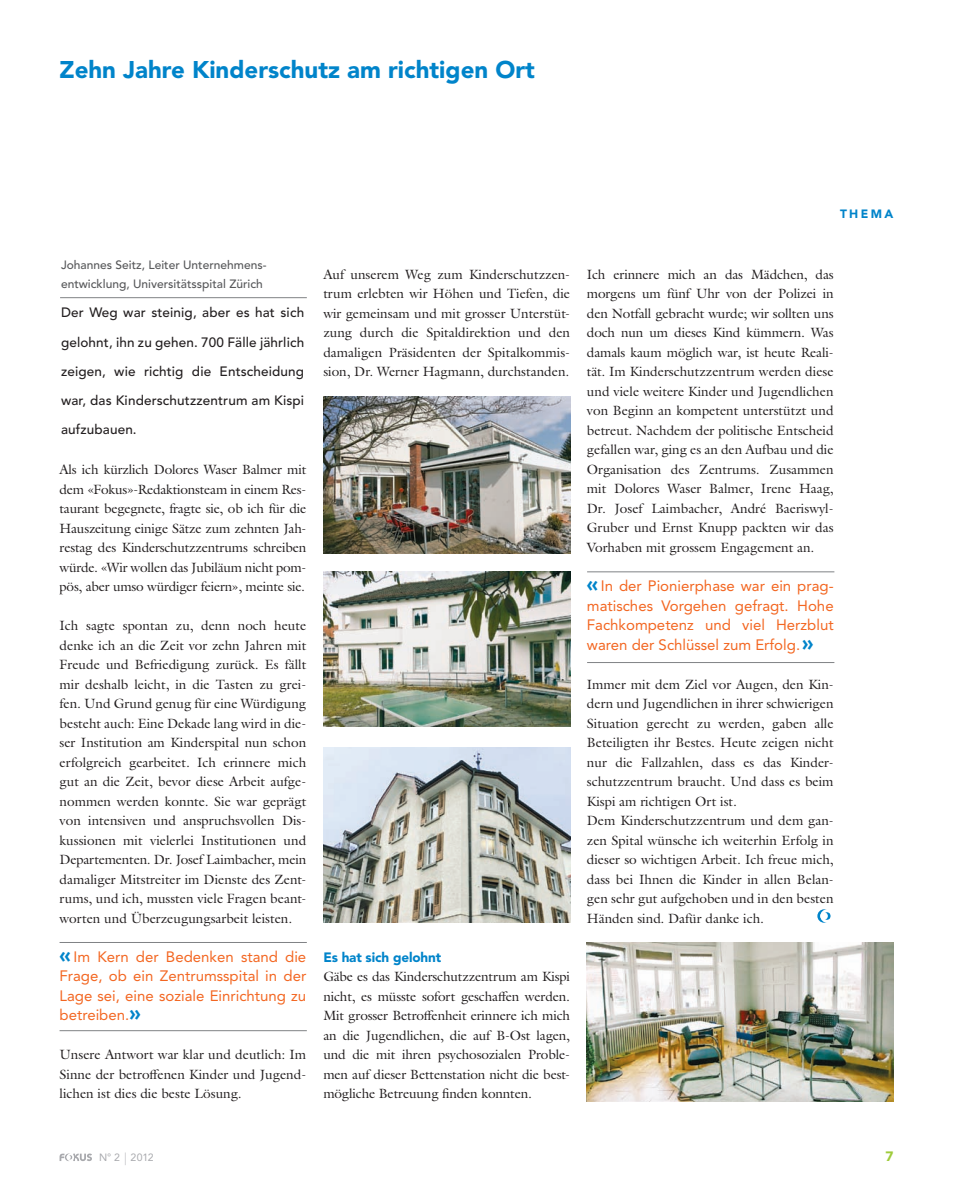
<style>
.page{position:relative;width:953px;height:1191px;background:#fff}
.page>*{position:absolute;margin:0;border:0;box-sizing:border-box;transform-origin:0 0}
.t1{font:900 24px "Avenir LT Std";color:#0084ca}
.t2{font:15px/19.5px "Avenir LT Std";color:#f36621;text-align:justify}
.t3{font:13.5px/19.5px "Galliard Pro";color:#231f20;text-align:justify}
.t4{font:500 13.5px/29.2px "Avenir LT Std";letter-spacing:.01em;color:#231f20;text-align:justify}
.t5{font:900 13.5px "Avenir LT Std";letter-spacing:-.01em;color:#0084ca}
.t6{font:900 13.5px "Avenir LT Std";color:#9ecb3a}
.t7{font:500 12px/19.5px "Avenir LT Std";color:#57585a}
.t8{font:900 12px "Avenir LT Std";letter-spacing:.2em;color:#0084ca}
.t9{font:10.5px "Avenir LT Std";color:#a8a9ad}
.s1{font-weight:900;font-size:21px;color:#0084ca}
.s2{font-weight:300;font-size:12.6px}
</style>
<div class="page">
<svg style="left:60px;top:1153px;width:32px;height:8px"></svg>
<svg style="left:817px;top:909px;width:14px;height:13px"></svg>
<hr style="left:60px;top:297px;width:247px;height:1px;background:#808285">
<hr style="left:60px;top:942px;width:247px;height:1px;background:#808285">
<hr style="left:60px;top:1030px;width:247px;height:1px;background:#808285">
<hr style="left:587px;top:571px;width:247px;height:1px;background:#808285">
<hr style="left:587px;top:662px;width:247px;height:1px;background:#808285">
<img style="left:323px;top:747px;width:247px;height:175px">
<img style="left:323px;top:571px;width:247px;height:155px">
<img style="left:323px;top:396px;width:247px;height:157px">
<img style="left:587px;top:942px;width:306px;height:159px">
<h1 class="t1" style="left:60px;top:55px;width:477px">Zehn Jahre Kinderschutz am richtigen Ort</h1>
<p class="t8" style="left:840px;top:206px;width:55px">THEMA</p>
<p class="t7" style="left:61px;top:255px;width:207px">Johannes Seitz, Leiter Unternehmens&shy;entwicklung, Universitätsspital Zürich</p>
<p class="t4" style="left:61px;top:298px;width:245px">Der Weg war steinig, aber es hat sich gelohnt, ihn zu gehen. 700 Fälle jährlich zeigen, wie richtig die Entscheidung war, das Kinderschutzzentrum am Kispi aufzubauen.</p>
<p class="t3" style="left:60px;top:459px;width:248px;text-align:left">Als ich kürzlich Dolores Waser Balmer mit dem «Fokus»-Redaktionsteam in einem Res&shy;taurant begegnete, fragte sie, ob ich für die Hauszeitung einige Sätze zum zehnten Jah&shy;restag des Kinderschutzzentrums schreiben würde. «Wir wollen das Jubiläum nicht pom&shy;pös, aber umso würdiger feiern», meinte sie.</p>
<p class="t3" style="left:60px;top:615px;width:248px">Ich sagte spontan zu, denn noch heute denke ich an die Zeit vor zehn Jahren mit Freude und Befriedigung zurück. Es fällt mir deshalb leicht, in die Tasten zu grei&shy;fen. Und Grund genug für eine Würdigung besteht auch: Eine Dekade lang wird in die&shy;ser Institution am Kinderspital nun schon erfolgreich gearbeitet. Ich erinnere mich gut an die Zeit, bevor diese Arbeit aufge&shy;nommen werden konnte. Sie war geprägt von intensiven und anspruchsvollen Dis&shy;kussionen mit vielerlei Institutionen und Departementen. Dr. Josef Laimbacher, mein damaliger Mitstreiter im Dienste des Zent&shy;rums, und ich, mussten viele Fragen beant&shy;worten und Überzeugungsarbeit leisten.</p>
<p class="t2" style="left:60px;top:947px;width:248px"><span class="s1">«</span> Im Kern der Bedenken stand die Frage, ob ein Zentrumsspital in der Lage sei, eine soziale Einrichtung zu betreiben.<span class="s1">»</span></p>
<p class="t3" style="left:60px;top:1044px;width:248px">Unsere Antwort war klar und deutlich: Im Sinne der betroffenen Kinder und Jugend&shy;lichen ist dies die beste Lösung.</p>
<p class="t3" style="left:323px;top:264px;width:248px">Auf unserem Weg zum Kinderschutzzen&shy;trum erlebten wir Höhen und Tiefen, die wir gemeinsam und mit grosser Unterstüt&shy;zung durch die Spitaldirektion und den damaligen Präsidenten der Spitalkommis&shy;sion, Dr. Werner Hagmann, durchstanden.</p>
<p class="t5" style="left:323px;top:948px;width:119px">Es hat sich gelohnt</p>
<p class="t3" style="left:323px;top:966px;width:248px">Gäbe es das Kinderschutzzentrum am Kispi nicht, es müsste sofort geschaffen werden.<br>Mit grosser Betroffenheit erinnere ich mich an die Jugendlichen, die auf B-Ost lagen, und die mit ihren psychosozialen Proble&shy;men auf dieser Bettenstation nicht die best&shy;mögliche Betreuung finden konnten.</p>
<p class="t3" style="left:587px;top:264px;width:248px;text-align:left">Ich erinnere mich an das Mädchen, das morgens um fünf Uhr von der Polizei in den Notfall gebracht wurde; wir sollten uns doch nun um dieses Kind kümmern. Was damals kaum möglich war, ist heute Reali&shy;tät. Im Kinderschutzzentrum werden diese und viele weitere Kinder und Jugendlichen von Beginn an kompetent unterstützt und betreut. Nachdem der politische Entscheid gefallen war, ging es an den Aufbau und die Organisation des Zentrums. Zusammen mit Dolores Waser Balmer, Irene Haag, Dr. Josef Laimbacher, André Baeriswyl-Gruber und Ernst Knupp packten wir das Vorhaben mit grossem Engagement an.</p>
<p class="t2" style="left:587px;top:576px;width:248px"><span class="s1">«</span> In der Pionierphase war ein prag&shy;matisches Vorgehen gefragt. Hohe Fachkompetenz und viel Herzblut waren der Schlüssel zum Erfolg.<span class="s1">»</span></p>
<p class="t3" style="left:587px;top:674px;width:248px;text-align:left">Immer mit dem Ziel vor Augen, den Kin&shy;dern und Jugendlichen in ihrer schwierigen Situation gerecht zu werden, gaben alle Beteiligten ihr Bestes. Heute zeigen nicht nur die Fallzahlen, dass es das Kinder&shy;schutzzentrum braucht. Und dass es beim Kispi am richtigen Ort ist.<br>Dem Kinderschutzzentrum und dem gan&shy;zen Spital wünsche ich weiterhin Erfolg in dieser so wichtigen Arbeit. Ich freue mich, dass bei Ihnen die Kinder in allen Belan&shy;gen sehr gut aufgehoben und in den besten Händen sind. Dafür danke ich.</p>
<p class="t9" style="left:99px;top:1151px;width:56px">N° 2 <span class="s2">|</span> 2012</p>
<p class="t6" style="left:885px;top:1148px;width:9px">7</p>
</div>
